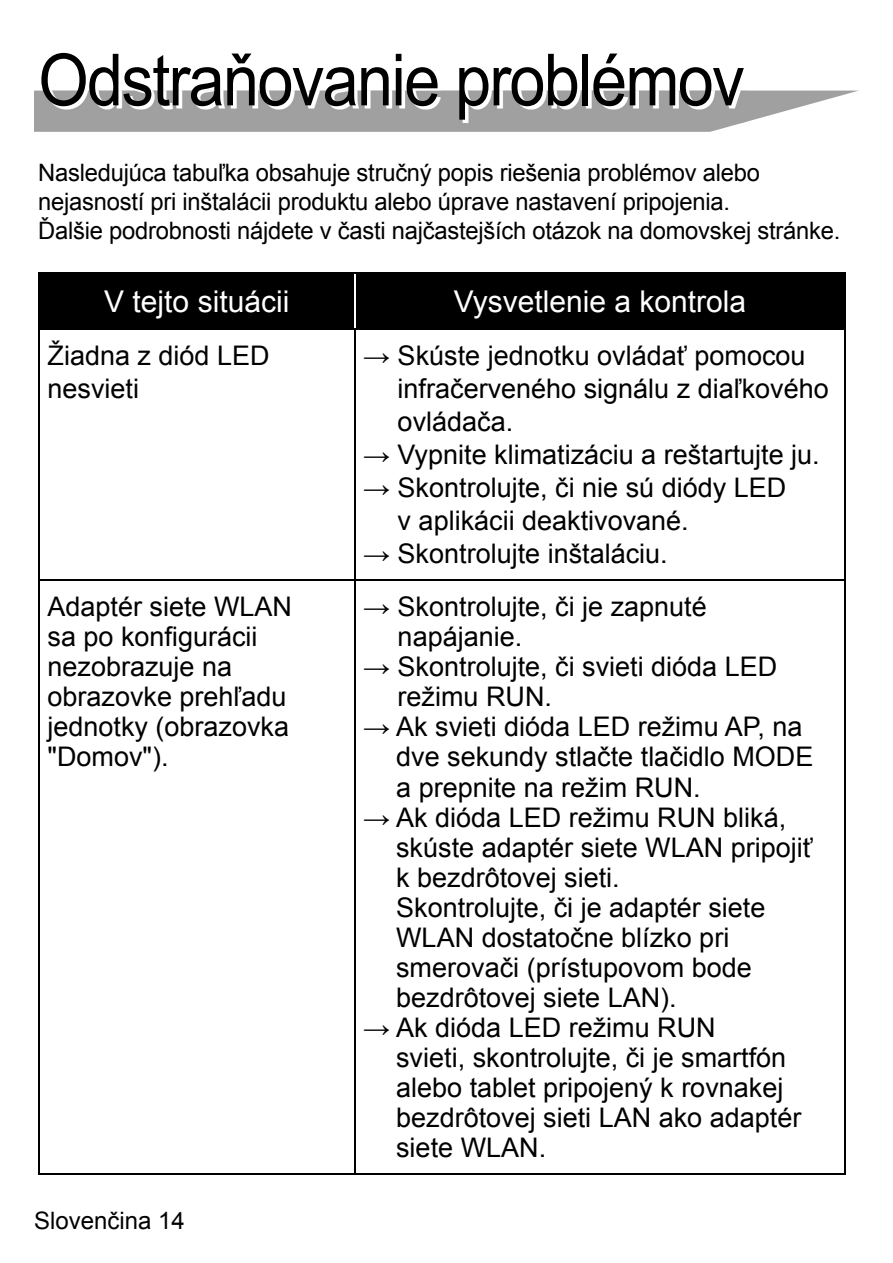
<style>
.page{position:relative;width:893px;height:1263px;background:#fff}
.page>*{position:absolute;margin:0;border:0;box-sizing:border-box;transform-origin:0 0}
.t1{font:72px "Arial";letter-spacing:-.025em;color:#000;scale:.9 1}
.t2{font:30px "Arial";color:#fff}
.t3{font:27px/30px "Arial";color:#000}
.t4{font:24px/28.8px "Arial";letter-spacing:-.01em;color:#000}
</style>
<div class="page">
<svg style="left:34px;top:91px;width:823px;height:41px"></svg>
<img style="left:45px;top:90px;width:702px;height:1px">
<img style="left:45px;top:91px;width:702px;height:32px">
<div style="left:40px;top:274px;width:805px;height:54px;background:#000"></div>
<hr style="left:38px;top:329px;width:2px;height:250px;background:#000">
<hr style="left:354px;top:329px;width:1px;height:250px;background:#000">
<hr style="left:845px;top:329px;width:1px;height:250px;background:#000">
<hr style="left:38px;top:579px;width:317px;height:2px;background:#000">
<hr style="left:38px;top:581px;width:2px;height:592px;background:#000">
<hr style="left:355px;top:579px;width:491px;height:2px;background:#000">
<hr style="left:354px;top:581px;width:1px;height:592px;background:#000">
<hr style="left:845px;top:581px;width:1px;height:592px;background:#000">
<hr style="left:38px;top:1173px;width:808px;height:1px;background:#000">
<hr style="left:38px;top:272px;width:317px;height:2px;background:#000">
<hr style="left:38px;top:274px;width:2px;height:54px;background:#000">
<hr style="left:355px;top:272px;width:491px;height:2px;background:#000">
<hr style="left:845px;top:274px;width:1px;height:54px;background:#000">
<hr style="left:38px;top:328px;width:808px;height:1px;background:#000">
<hr style="left:354px;top:274px;width:1px;height:54px;background:#fff">
<h1 class="t1" style="left:38px;top:40px;width:786px">Odstraňovanie problémov</h1>
<p class="t4" style="left:38px;top:158px;width:804px">Nasledujúca tabuľka obsahuje stručný popis riešenia problémov alebo nejasností pri inštalácii produktu alebo úprave nastavení pripojenia.<br>Ďalšie podrobnosti nájdete v časti najčastejších otázok na domovskej stránke.</p>
<p class="t2" style="left:104px;top:285px;width:187px">V tejto situácii</p>
<p class="t2" style="left:454px;top:285px;width:294px">Vysvetlenie a kontrola</p>
<p class="t3" style="left:48px;top:339px;width:224px;line-height:33px">Žiadna z diód LED nesvieti</p>
<p class="t3" style="left:398px;top:339px;width:433px;line-height:33px;text-indent:-35px">→ Skúste jednotku ovládať pomocou infračerveného signálu z diaľkového ovládača.</p>
<p class="t3" style="left:363px;top:440px;width:458px">→ Vypnite klimatizáciu a reštartujte ju.</p>
<p class="t3" style="left:398px;top:471px;width:390px;line-height:33px;text-indent:-35px">→ Skontrolujte, či nie sú diódy LED v aplikácii deaktivované.</p>
<p class="t3" style="left:363px;top:539px;width:306px">→ Skontrolujte inštaláciu.</p>
<p class="t3" style="left:48px;top:592px;width:246px">Adaptér siete WLAN sa po konfigurácii nezobrazuje na obrazovke prehľadu jednotky (obrazovka "Domov").</p>
<p class="t3" style="left:398px;top:592px;width:311px;text-indent:-35px">→ Skontrolujte, či je zapnuté napájanie.</p>
<p class="t3" style="left:398px;top:652px;width:381px;text-indent:-35px">→ Skontrolujte, či svieti dióda LED režimu RUN.</p>
<p class="t3" style="left:396px;top:712px;width:419px;text-indent:-33px">→ Ak svieti dióda LED režimu AP, na dve sekundy stlačte tlačidlo MODE a prepnite na režim RUN.</p>
<p class="t3" style="left:396px;top:802px;width:418px;text-indent:-33px">→ Ak dióda LED režimu RUN bliká, skúste adaptér siete WLAN pripojiť k bezdrôtovej sieti.<br>Skontrolujte, či je adaptér siete<br>WLAN dostatočne blízko pri smerovači (prístupovom bode bezdrôtovej siete LAN).</p>
<p class="t3" style="left:396px;top:1012px;width:407px;text-indent:-33px">→ Ak dióda LED režimu RUN<br>svieti, skontrolujte, či je smartfón alebo tablet pripojený k rovnakej bezdrôtovej sieti LAN ako adaptér siete WLAN.</p>
<p class="t4" style="left:34px;top:1206px;width:152px">Slovenčina 14</p>
</div>
